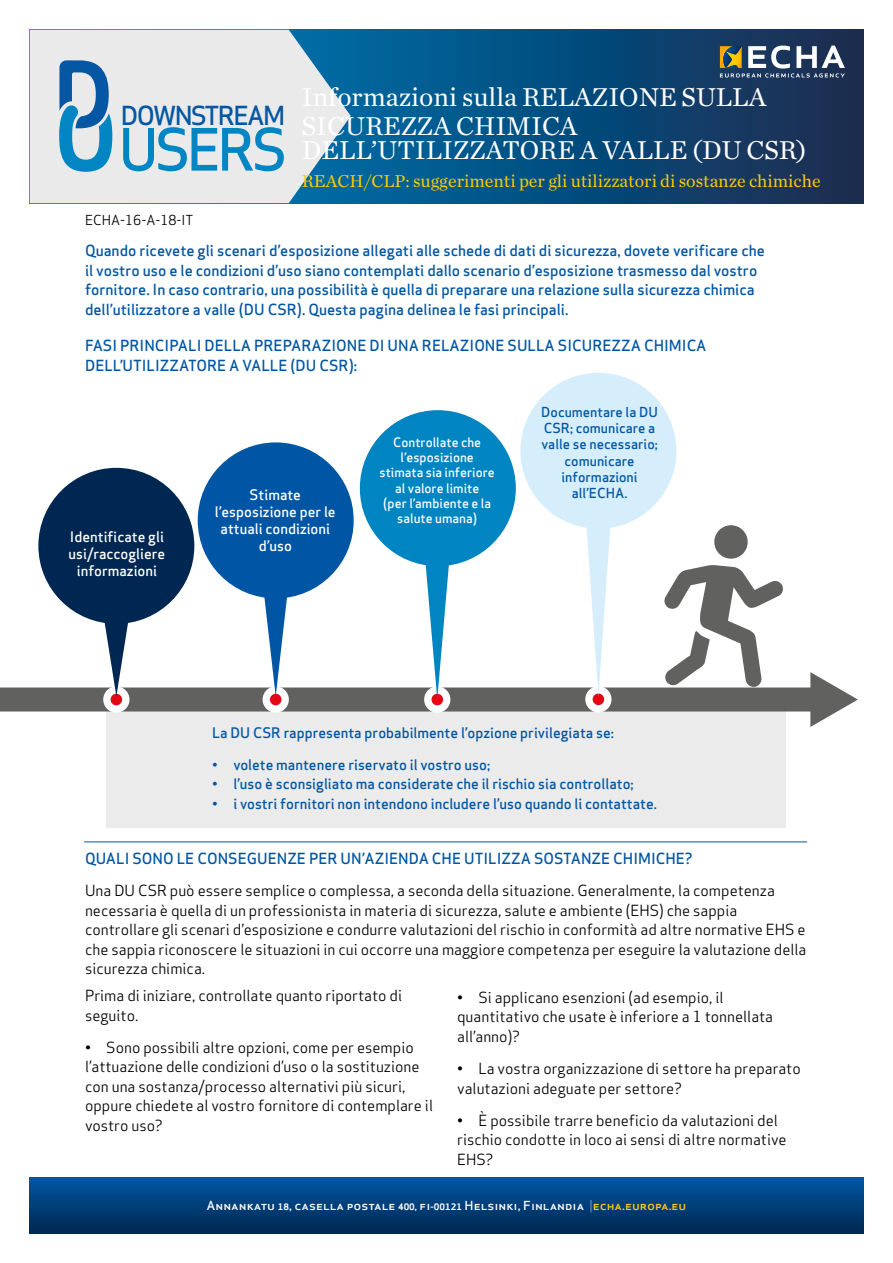
<style>
.page{position:relative;width:893px;height:1263px;background:#fff}
.page>*{position:absolute;margin:0;border:0;box-sizing:border-box;transform-origin:0 0}
.t1{font:500 56.85px "Apex Sans";letter-spacing:-.07em;color:#0185c3}
.t2{font:27px/28.5px "Chronicle Text G1";color:#fff}
.t3{font:500 25.65px "Apex Sans";letter-spacing:-.07em;color:#0557a3}
.t4{font:18px "Chronicle Text G1";color:#fc0}
.t5{font:15px/19.5px "Apex Sans";color:#000}
.t6{font:500 15px/19.5px "Apex Sans";color:#0056a4}
.t7{font:500 14.25px "Apex Sans";color:#0056a4}
.t8{font:500 14.25px/17.1px "Apex Sans";color:#fff;text-align:center}
.t9{font:500 13.5px/16.2px "Apex Sans";color:#0056a4;text-align:center}
.t10{font:13.5px "Apex Sans";color:#000}
.t11{font:500 12.75px/15.3px "Apex Sans";color:#fff;text-align:center}
.t12{font:500 12.15px "Apex Sans";color:#fff;scale:1.08 1}
.s1{font-weight:700;font-size:8.7px}
.s2{font-weight:700;font-size:8.25px}
.s3{font-weight:300}
.s4{color:#feca17}
</style>
<div class="page">
<svg style="left:30px;top:1178px;width:833px;height:55px;background:#003e79"></svg>
<svg style="left:351px;top:30px;width:512px;height:173px;background:#094977"></svg>
<svg style="left:30px;top:30px;width:321px;height:173px;background:#d0dbe1"></svg>
<svg style="left:59px;top:60px;width:53px;height:112px;background:#66a3ca"></svg>
<svg style="left:720px;top:46px;width:125px;height:32px"></svg>
<div style="left:106px;top:710px;width:680px;height:118px;background:#ebebeb"></div>
<hr style="left:84px;top:841px;width:723px;height:1px;background:#0056a4">
<div style="left:0;top:687px;width:818px;height:24px;background:#616160"></div>
<svg style="left:810px;top:672px;width:48px;height:55px"></svg>
<div style="left:104px;top:687px;width:25px;height:25px;background:#fff;border-radius:50%"></div>
<div style="left:103px;top:686px;width:26px;height:27px;border:2px solid #fff;border-radius:50%"></div>
<div style="left:111px;top:694px;width:10px;height:11px;background:#e30613;border-radius:50%"></div>
<div style="left:111px;top:694px;width:11px;height:11px;border:2px solid #e30613;border-radius:50%"></div>
<div style="left:38px;top:468px;width:156px;height:156px;background:#002751;border-radius:50%"></div>
<svg style="left:104px;top:622px;width:25px;height:74px"></svg>
<div style="left:263px;top:687px;width:25px;height:25px;background:#fff;border-radius:50%"></div>
<div style="left:263px;top:686px;width:26px;height:27px;border:2px solid #fff;border-radius:50%"></div>
<div style="left:271px;top:694px;width:10px;height:11px;background:#e30613;border-radius:50%"></div>
<div style="left:270px;top:694px;width:11px;height:11px;border:2px solid #e30613;border-radius:50%"></div>
<div style="left:198px;top:442px;width:156px;height:156px;background:#0056a4;border-radius:50%"></div>
<svg style="left:263px;top:597px;width:25px;height:99px"></svg>
<div style="left:425px;top:687px;width:25px;height:25px;background:#fff;border-radius:50%"></div>
<div style="left:424px;top:686px;width:26px;height:27px;border:2px solid #fff;border-radius:50%"></div>
<div style="left:432px;top:694px;width:10px;height:11px;background:#e30613;border-radius:50%"></div>
<div style="left:431px;top:694px;width:12px;height:11px;border:2px solid #e30613;border-radius:50%"></div>
<div style="left:360px;top:410px;width:156px;height:156px;background:#0085c3;border-radius:50%"></div>
<svg style="left:425px;top:565px;width:25px;height:134px"></svg>
<div style="left:586px;top:687px;width:25px;height:25px;background:#fff;border-radius:50%"></div>
<div style="left:585px;top:686px;width:26px;height:26px;border:2px solid #fff;border-radius:50%"></div>
<div style="left:593px;top:694px;width:10px;height:10px;background:#e30613;border-radius:50%"></div>
<div style="left:593px;top:693px;width:11px;height:12px;border:2px solid #e30613;border-radius:50%"></div>
<div style="left:520px;top:373px;width:156px;height:156px;background:#d6eefc;border-radius:50%"></div>
<svg style="left:586px;top:528px;width:25px;height:168px"></svg>
<div style="left:714px;top:525px;width:34px;height:34px;background:#616160;border-radius:50%"></div>
<svg style="left:664px;top:565px;width:119px;height:122px"></svg>
<h3 class="t3" style="left:121px;top:93px;width:166px">DOWNSTREAM</h3>
<h1 class="t1" style="left:119px;top:100px;width:170px">USERS</h1>
<h2 class="t2" style="left:302px;top:81px;width:466px">Informazioni sulla RELAZIONE SULLA<br>SICUREZZA CHIMICA</h2>
<h2 class="t2" style="left:302px;top:134px;width:506px">DELL’UTILIZZATORE A VALLE (DU CSR)</h2>
<p class="t4" style="left:302px;top:167px;width:520px">REACH/CLP: suggerimenti per gli utilizzatori di sostanze chimiche</p>
<p class="t10" style="left:85px;top:209px;width:110px">ECHA-16-A-18-IT</p>
<p class="t6" style="left:85px;top:239px;width:681px">Quando ricevete gli scenari d’esposizione allegati alle schede di dati di sicurezza, dovete verificare che il vostro uso e le condizioni d’uso siano contemplati dallo scenario d’esposizione trasmesso dal vostro fornitore. In caso contrario, una possibilità è quella di preparare una relazione sulla sicurezza chimica dell’utilizzatore a valle (DU CSR). Questa pagina delinea le fasi principali.</p>
<p class="t6" style="left:85px;top:334px;width:623px">FASI PRINCIPALI DELLA PREPARAZIONE DI UNA RELAZIONE SULLA SICUREZZA CHIMICA<br>DELL’UTILIZZATORE A VALLE (DU CSR):</p>
<p class="t8" style="left:69px;top:527px;width:98px">Identificate gli usi/raccogliere informazioni</p>
<p class="t8" style="left:215px;top:484px;width:122px">Stimate l’esposizione per le attuali condizioni d’uso</p>
<p class="t11" style="left:379px;top:433px;width:117px">Controllate che l’esposizione stimata sia inferiore al valore limite<br>(per l’ambiente e la salute umana)</p>
<p class="t9" style="left:541px;top:402px;width:118px">Documentare la DU<br>CSR; comunicare a valle se necessario; comunicare informazioni all’ECHA.</p>
<p class="t7" style="left:212px;top:720px;width:403px">La DU CSR rappresenta probabilmente l’opzione privilegiata se:</p>
<p class="t7" style="left:212px;top:752px;width:280px">• volete mantenere riservato il vostro uso;</p>
<p class="t7" style="left:212px;top:772px;width:423px">• l’uso è sconsigliato ma considerate che il rischio sia controllato;</p>
<p class="t7" style="left:212px;top:791px;width:446px">• i vostri fornitori non intendono includere l’uso quando li contattate.</p>
<p class="t6" style="left:85px;top:847px;width:609px">QUALI SONO LE CONSEGUENZE PER UN’AZIENDA CHE UTILIZZA SOSTANZE CHIMICHE?</p>
<p class="t5" style="left:85px;top:880px;width:723px">Una DU CSR può essere semplice o complessa, a seconda della situazione. Generalmente, la competenza necessaria è quella di un professionista in materia di sicurezza, salute e ambiente (EHS) che sappia controllare gli scenari d’esposizione e condurre valutazioni del rischio in conformità ad altre normative EHS e che sappia riconoscere le situazioni in cui occorre una maggiore competenza per eseguire la valutazione della sicurezza chimica.</p>
<p class="t5" style="left:85px;top:984px;width:319px">Prima di iniziare, controllate quanto riportato di seguito.</p>
<p class="t5" style="left:85px;top:1036px;width:349px">• Sono possibili altre opzioni, come per esempio l’attuazione delle condizioni d’uso o la sostituzione con una sostanza/processo alternativi più sicuri, oppure chiedete al vostro fornitore di contemplare il vostro uso?</p>
<p class="t5" style="left:457px;top:986px;width:318px">• Si applicano esenzioni (ad esempio, il quantitativo che usate è inferiore a 1 tonnellata all’anno)?</p>
<p class="t5" style="left:457px;top:1057px;width:345px">• La vostra organizzazione di settore ha preparato valutazioni adeguate per settore?</p>
<p class="t5" style="left:457px;top:1109px;width:331px">• È possibile trarre beneficio da valutazioni del rischio condotte in loco ai sensi di altre normative<br>EHS?</p>
<p class="t12" style="left:207px;top:1195px;width:446px">Annankatu <span class="s1">18</span>, casella postale <span class="s1">400,</span> fi<span class="s2">-</span><span class="s1">00121</span> Helsinki, Finlandia <span class="s3">|</span><span class="s4">echa.europa.eu</span></p>
</div>
